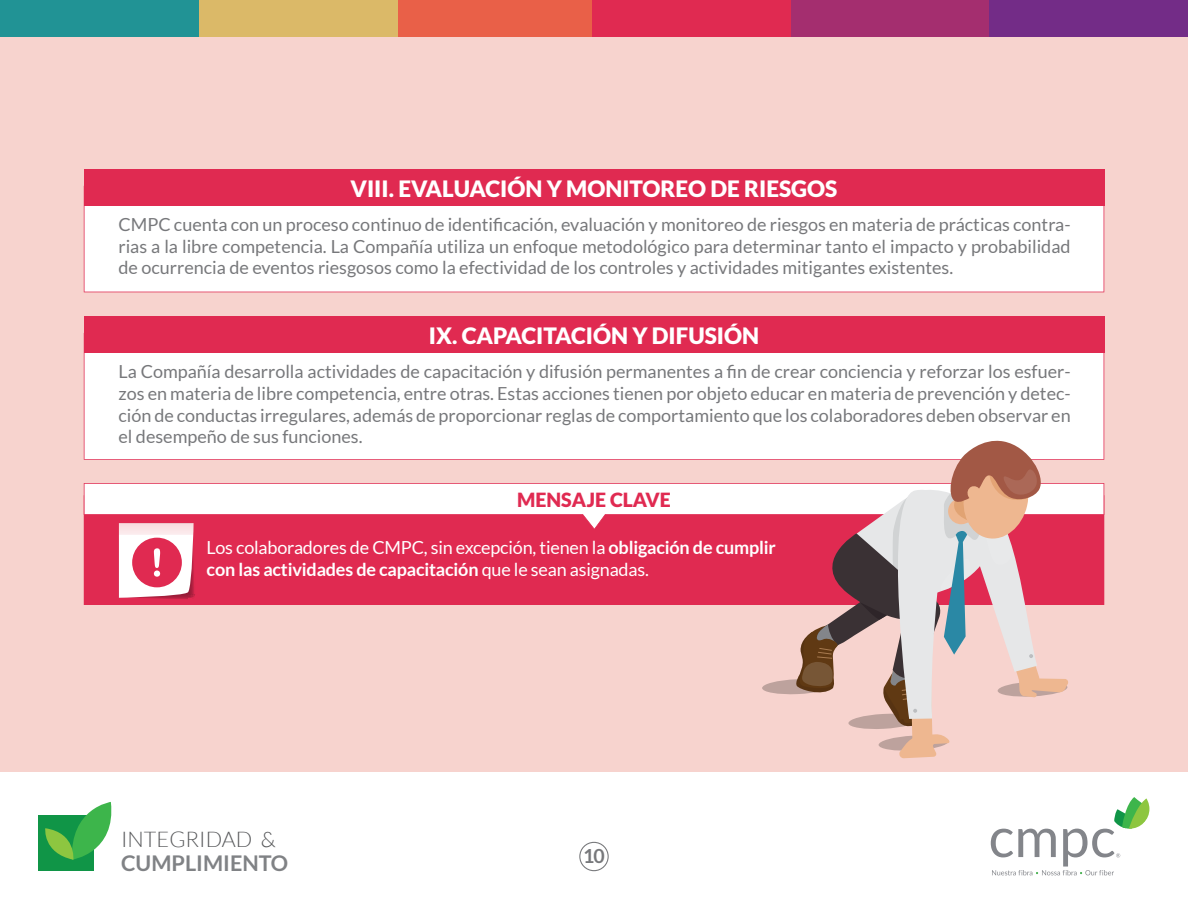
<style>
.page{position:relative;width:1188px;height:918px;background:#fff}
.page>*{position:absolute;margin:0;border:0;box-sizing:border-box;transform-origin:0 0}
.t1{font:900 22.5px "Lato";color:#fff}
.t2{font:700 21.6px "Lato";color:#808285}
.t3{font:300 21.6px "Lato";color:#58595b}
.t4{font:900 19.5px "Lato";color:#e02a51}
.t5{font:700 19.5px "Lato";color:#77787b}
.t6{font:18px/21.6px "Lato";color:#77787b;text-align:justify}
.t7{font:18px/21.6px "Lato";letter-spacing:-.01em;color:#fff}
.s1{font-weight:700}
</style>
<div class="page">
<div style="left:0;top:0;width:1188px;height:771px;background:#f7d3ce"></div>
<div style="left:989px;top:0;width:199px;height:36px;background:#732c87"></div>
<div style="left:790px;top:0;width:199px;height:36px;background:#a42e6f"></div>
<div style="left:592px;top:0;width:198px;height:36px;background:#e02a51"></div>
<div style="left:393px;top:0;width:199px;height:36px;background:#e96048"></div>
<div style="left:199px;top:0;width:199px;height:36px;background:#dbb968"></div>
<div style="left:0;top:0;width:199px;height:36px;background:#219395"></div>
<div style="left:84px;top:205px;width:1020px;height:87px;background:#fff"></div>
<div style="left:84px;top:169px;width:1020px;height:36px;background:#e02a51"></div>
<div style="left:84px;top:353px;width:1020px;height:107px;background:#fff"></div>
<div style="left:84px;top:316px;width:1020px;height:37px;background:#e02a51"></div>
<div style="left:84px;top:530px;width:1020px;height:75px;background:#e02a51"></div>
<svg style="left:119px;top:530px;width:76px;height:69px;background:#eea1b1"></svg>
<svg style="left:84px;top:483px;width:1020px;height:47px;background:#f4b7c4"></svg>
<svg style="left:762px;top:437px;width:307px;height:321px"></svg>
<div style="left:579px;top:842px;width:30px;height:29px;border:1px solid #77787b;border-radius:50%"></div>
<div style="left:39px;top:815px;width:55px;height:56px;background:#109547"></div>
<svg style="left:45px;top:802px;width:67px;height:58px"></svg>
<svg style="left:991px;top:797px;width:158px;height:78px"></svg>
<p class="t1" style="left:351px;top:175px;width:488px">VIII. EVALUACIÓN Y MONITOREO DE RIESGOS</p>
<p class="t6" style="left:118px;top:214px;width:954px">CMPC cuenta con un proceso continuo de identificación, evaluación y monitoreo de riesgos en materia de prácticas contra&shy;rias a la libre competencia. La Compañía utiliza un enfoque metodológico para determinar tanto el impacto y probabilidad de ocurrencia de eventos riesgosos como la efectividad de los controles y actividades mitigantes existentes.</p>
<p class="t1" style="left:429px;top:322px;width:332px">IX. CAPACITACIÓN Y DIFUSIÓN</p>
<p class="t6" style="left:118px;top:361px;width:954px">La Compañía desarrolla actividades de capacitación y difusión permanentes a fin de crear conciencia y reforzar los esfuer&shy;zos en materia de libre competencia, entre otras. Estas acciones tienen por objeto educar en materia de prevención y detec&shy;ción de conductas irregulares, además de proporcionar reglas de comportamiento que los colaboradores deben observar en el desempeño de sus funciones.</p>
<p class="t4" style="left:517px;top:488px;width:155px">MENSAJE CLAVE</p>
<p class="t7" style="left:207px;top:537px;width:571px">Los colaboradores de CMPC, sin excepción, tienen la <span class="s1">obligación de cumplir con las actividades de capacitación</span> que le sean asignadas.</p>
<p class="t3" style="left:121px;top:827px;width:156px">INTEGRIDAD &amp;</p>
<p class="t2" style="left:121px;top:851px;width:169px">CUMPLIMIENTO</p>
<p class="t5" style="left:583px;top:845px;width:23px">10</p>
</div>
